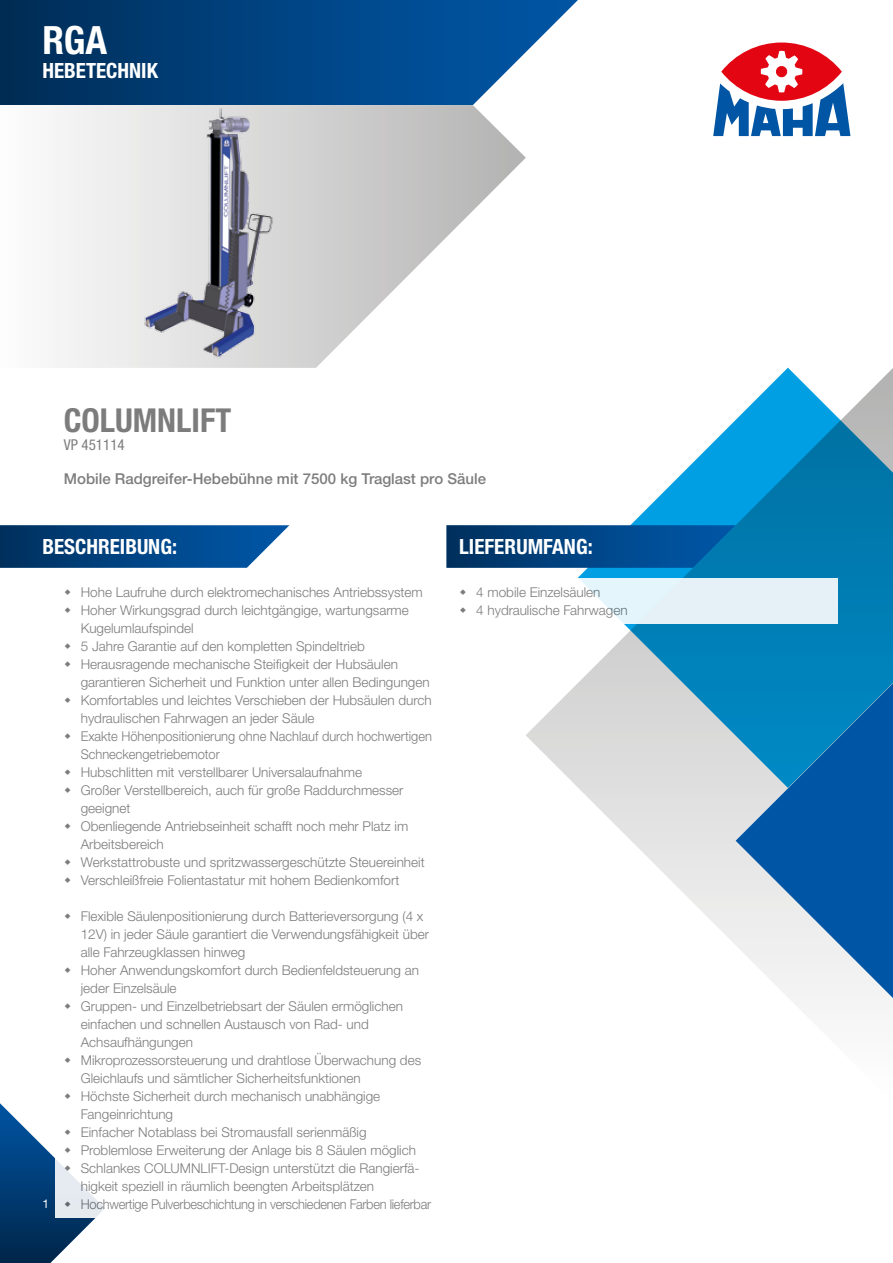
<style>
.page{position:relative;width:893px;height:1263px;background:#fff}
.page>*{position:absolute;margin:0;border:0;box-sizing:border-box;transform-origin:0 0}
.t1{font:700 condensed 39px "Helvetica Neue LTW1 G";color:#fff}
.t2{font:700 condensed 33px "Helvetica Neue LTW1 G";color:#6e6e6e}
.t3{font:700 condensed 21px "Helvetica Neue LTW1 G";color:#fff}
.t4{font:500 15px "Helvetica Neue LTW1 G";color:#6e6e6e}
.t5{font:condensed 15px "Helvetica Neue LTW1 G";color:#6e6e6e}
.t6{font:300 13.5px/18px "Helvetica Neue LTW1 G";color:#6e6e6e}
.t7{font:12px "Helvetica Neue LTW1 G";color:#fff}
</style>
<div class="page">
<svg style="left:526px;top:368px;width:367px;height:640px"></svg>
<svg style="left:736px;top:683px;width:157px;height:315px"></svg>
<svg style="left:0;top:0;width:578px;height:105px;background:#175289"></svg>
<svg style="left:0;top:525px;width:289px;height:43px;background:#13528c"></svg>
<svg style="left:446px;top:525px;width:290px;height:43px;background:#014987"></svg>
<svg style="left:721px;top:43px;width:121px;height:58px"></svg>
<svg style="left:713px;top:51px;width:137px;height:85px"></svg>
<svg style="left:383px;top:105px;width:143px;height:196px"></svg>
<img style="left:57px;top:105px;width:326px;height:263px">
<div style="left:451px;top:578px;width:387px;height:45px;background:linear-gradient(to right,#fff,#ddedf5)"></div>
<svg style="left:0;top:1103px;width:105px;height:160px"></svg>
<svg style="left:460px;top:589px;width:6px;height:6px"></svg>
<svg style="left:460px;top:607px;width:6px;height:6px"></svg>
<h1 class="t1" style="left:43px;top:17px;width:66px">RGA</h1>
<h3 class="t3" style="left:43px;top:58px;width:117px">HEBETECHNIK</h3>
<h2 class="t2" style="left:64px;top:401px;width:169px">COLUMNLIFT</h2>
<p class="t5" style="left:64px;top:436px;width:62px">VP 451114</p>
<p class="t4" style="left:64px;top:470px;width:424px">Mobile Radgreifer-Hebebühne mit 7500 kg Traglast pro Säule</p>
<h3 class="t3" style="left:43px;top:534px;width:136px">BESCHREIBUNG:</h3>
<h3 class="t3" style="left:459px;top:534px;width:135px">LIEFERUMFANG:</h3>
<p class="t7" style="left:43px;top:1196px;width:8px">1</p>
<p class="t6" style="left:81px;top:583px;width:353px">Hohe Laufruhe durch elektromechanisches Antriebssystem Hoher Wirkungsgrad durch leichtgängige, wartungsarme Kugelumlaufspindel<br>5 Jahre Garantie auf den kompletten Spindeltrieb Herausragende mechanische Steifigkeit der Hubsäulen garantieren Sicherheit und Funktion unter allen Bedingungen Komfortables und leichtes Verschieben der Hubsäulen durch hydraulischen Fahrwagen an jeder Säule<br>Exakte Höhenpositionierung ohne Nachlauf durch hochwertigen Schneckengetriebemotor<br>Hubschlitten mit verstellbarer Universalaufnahme<br>Großer Verstellbereich, auch für große Raddurchmesser geeignet<br>Obenliegende Antriebseinheit schafft noch mehr Platz im Arbeitsbereich<br>Werkstattrobuste und spritzwassergeschützte Steuereinheit Verschleißfreie Folientastatur mit hohem Bedienkomfort</p>
<p class="t6" style="left:81px;top:907px;width:352px">Flexible Säulenpositionierung durch Batterieversorgung (4 x 12V) in jeder Säule garantiert die Verwendungsfähigkeit über alle Fahrzeugklassen hinweg<br>Hoher Anwendungskomfort durch Bedienfeldsteuerung an jeder Einzelsäule<br>Gruppen- und Einzelbetriebsart der Säulen ermöglichen einfachen und schnellen Austausch von Rad- und Achsaufhängungen<br>Mikroprozessorsteuerung und drahtlose Überwachung des Gleichlaufs und sämtlicher Sicherheitsfunktionen<br>Höchste Sicherheit durch mechanisch unabhängige Fangeinrichtung<br>Einfacher Notablass bei Stromausfall serienmäßig Problemlose Erweiterung der Anlage bis 8 Säulen möglich Schlankes COLUMNLIFT-Design unterstützt die Rangierfä&shy;higkeit speziell in räumlich beengten Arbeitsplätzen Hochwertige Pulverbeschichtung in verschiedenen Farben lieferbar</p>
<p class="t6" style="left:476px;top:583px;width:153px">4 mobile Einzelsäulen<br>4 hydraulische Fahrwagen</p>
</div>
